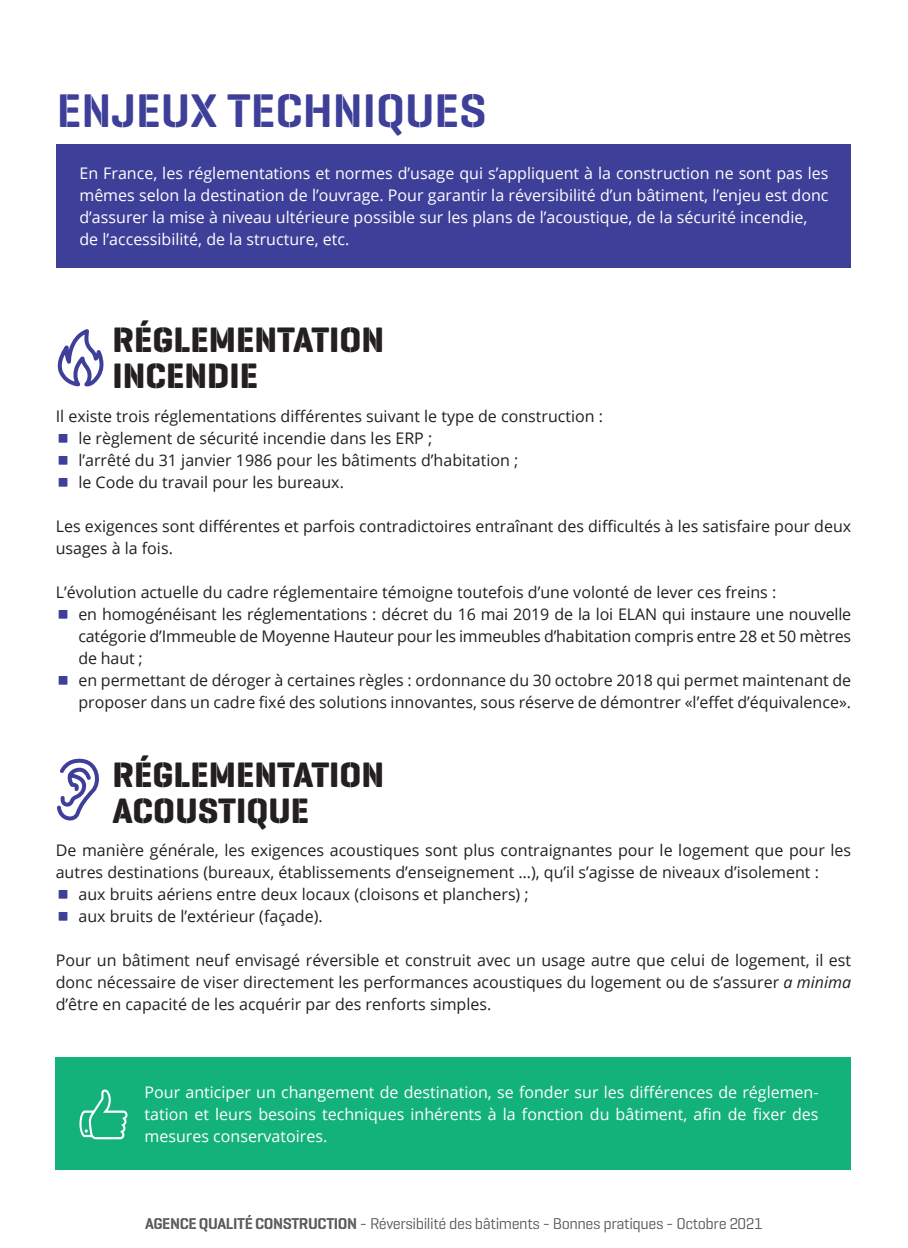
<style>
.page{position:relative;width:908px;height:1248px;background:#fff}
.page>*{position:absolute;margin:0;border:0;box-sizing:border-box;transform-origin:0 0}
.TP{font:600 48px "Geogrotesque Stencil A";color:#3e3f99}
.TB_Black{font:700 36px/36px "Geogrotesque Stencil A";color:#231f20}
.t1{font:700 36px "Geogrotesque Stencil A";color:#3e3f99}
.t2{font:16px/22px "Open Sans";color:#231f20}
.P_violet{font:16px/22px "Open Sans";color:#fff;text-align:justify}
.t3{font:16px "Geogrotesque Stencil A";letter-spacing:-.025em;color:#57585a}
.s1{font-style:italic}
.s2{font-weight:600}
</style>
<div class="page">
<div style="left:57px;top:144px;width:793px;height:123px;background:#3e3f99"></div>
<svg style="left:56px;top:151px;width:49px;height:236px"></svg>
<svg style="left:57px;top:759px;width:42px;height:62px"></svg>
<div style="left:56px;top:1057px;width:794px;height:112px;background:#13b27b"></div>
<svg style="left:79px;top:1089px;width:48px;height:50px"></svg>
<p class="TP" style="left:57px;top:81px;width:431px">ENJEUX TECHNIQUES</p>
<p class="P_violet" style="left:79px;top:161px;width:750px">En France, les réglementations et normes d’usage qui s’appliquent à la construction ne sont pas les mêmes selon la destination de l’ouvrage. Pour garantir la réversibilité d’un bâtiment, l’enjeu est donc d’assurer la mise à niveau ultérieure possible sur les plans de l’acoustique, de la sécurité incendie,</p>
<p class="P_violet" style="left:79px;top:227px;width:271px">de l’accessibilité, de la structure, etc.</p>
<p class="TB_Black" style="left:112px;top:322px;width:273px">RÉGLEMENTATION<br>INCENDIE</p>
<p class="t2" style="left:56px;top:404px;width:548px">Il existe trois réglementations différentes suivant le type de construction :</p>
<p class="t1" style="left:56px;top:415px;width:16px">Δ</p>
<p class="t2" style="left:78px;top:426px;width:355px">le règlement de sécurité incendie dans les ERP ;</p>
<p class="t1" style="left:56px;top:437px;width:16px">Δ</p>
<p class="t2" style="left:78px;top:448px;width:441px">l’arrêté du 31 janvier 1986 pour les bâtiments d’habitation ;</p>
<p class="t1" style="left:56px;top:459px;width:16px">Δ</p>
<p class="t2" style="left:78px;top:470px;width:267px">le Code du travail pour les bureaux.</p>
<p class="t2" style="left:56px;top:514px;width:796px">Les exigences sont différentes et parfois contradictoires entraînant des difficultés à les satisfaire pour deux usages à la fois.</p>
<p class="t2" style="left:56px;top:580px;width:721px">L’évolution actuelle du cadre réglementaire témoigne toutefois d’une volonté de lever ces freins :</p>
<p class="t1" style="left:56px;top:591px;width:16px">Δ</p>
<p class="t2" style="left:78px;top:602px;width:774px;text-align:justify">en homogénéisant les réglementations : décret du 16 mai 2019 de la loi ELAN qui instaure une nouvelle catégorie d’Immeuble de Moyenne Hauteur pour les immeubles d’habitation compris entre 28 et 50 mètres de haut ;</p>
<p class="t1" style="left:56px;top:657px;width:16px">Δ</p>
<p class="t2" style="left:78px;top:668px;width:774px">en permettant de déroger à certaines règles : ordonnance du 30 octobre 2018 qui permet maintenant de proposer dans un cadre fixé des solutions innovantes, sous réserve de démontrer «l’effet d’équivalence».</p>
<p class="TB_Black" style="left:112px;top:756px;width:273px">RÉGLEMENTATION<br>ACOUSTIQUE</p>
<p class="t2" style="left:56px;top:838px;width:796px">De manière générale, les exigences acoustiques sont plus contraignantes pour le logement que pour les autres destinations (bureaux, établissements d’enseignement …), qu’il s’agisse de niveaux d’isolement :</p>
<p class="t1" style="left:56px;top:871px;width:16px">Δ</p>
<p class="t2" style="left:78px;top:882px;width:451px">aux bruits aériens entre deux locaux (cloisons et planchers) ;</p>
<p class="t1" style="left:56px;top:893px;width:16px">Δ</p>
<p class="t2" style="left:78px;top:904px;width:246px">aux bruits de l’extérieur (façade).</p>
<p class="t2" style="left:56px;top:948px;width:796px;text-align:justify">Pour un bâtiment neuf envisagé réversible et construit avec un usage autre que celui de logement, il est donc nécessaire de viser directement les performances acoustiques du logement ou de s’assurer <span class="s1">a minima </span>d’être en capacité de les acquérir par des renforts simples.</p>
<p class="P_violet" style="left:144px;top:1080px;width:675px">Pour anticiper un changement de destination, se fonder sur les différences de réglemen&shy;tation et leurs besoins techniques inhérents à la fonction du bâtiment, afin de fixer des mesures conservatoires.</p>
<p class="t3" style="left:145px;top:1213px;width:619px"><span class="s2">AGENCE QUALITÉ CONSTRUCTION</span> - Réversibilité des bâtiments - Bonnes pratiques - Octobre 2021</p>
</div>
